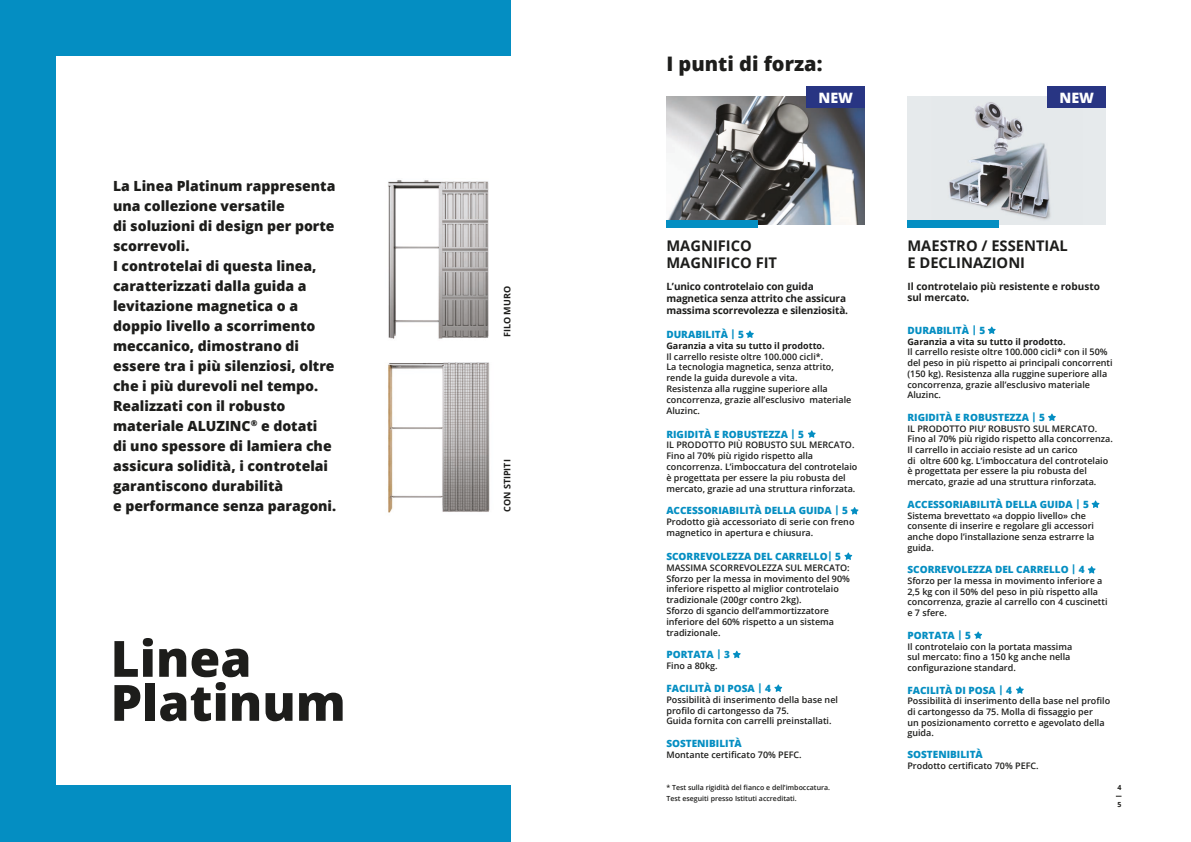
<style>
.page{position:relative;width:1191px;height:842px;background:#fff}
.page>*{position:absolute;margin:0;border:0;box-sizing:border-box;transform-origin:0 0}
.t1{font:800 50px/44px "Open Sans";color:#1d1d1b}
.t2{font:800 20px "Open Sans";color:#1d1d1b}
.t3{font:700 14.7px/17px "Open Sans";color:#1d1d1b}
.t4{font:800 14.3px "Open Sans";color:#fff}
.t5{font:800 14px/20px "Open Sans";color:#1d1d1b}
.t6{font:800 10px "Open Sans";color:#048ec2}
.t7{font:700 10px/12px "Open Sans";letter-spacing:-.01em;color:#1d1d1b}
.t8{font:600 9px/10.7px "Open Sans";color:#1d1d1b}
.t9{font:700 9px "Open Sans";color:#1d1d1b}
.t10{font:600 7px "Open Sans";color:#1d1d1b}
.t11{font:700 7px "Open Sans";color:#1d1d1b}
</style>
<div class="page">
<div style="left:0;top:0;width:510px;height:842px;background:#048ec2"></div>
<div style="left:57px;top:57px;width:479px;height:728px;background:#fff"></div>
<img style="left:388px;top:362px;width:102px;height:151px">
<img style="left:388px;top:180px;width:101px;height:159px">
<img style="left:666px;top:96px;width:199px;height:128px">
<div style="left:666px;top:221px;width:92px;height:7px;background:#048ec2"></div>
<div style="left:907px;top:96px;width:199px;height:128px;background:#e6eaec"></div>
<img style="left:931px;top:102px;width:120px;height:119px">
<div style="left:907px;top:221px;width:92px;height:7px;background:#048ec2"></div>
<div style="left:806px;top:87px;width:59px;height:21px;background:#283583"></div>
<div style="left:1047px;top:87px;width:59px;height:21px;background:#283583"></div>
<svg style="left:746px;top:331px;width:8px;height:7px"></svg>
<svg style="left:987px;top:327px;width:8px;height:7px"></svg>
<svg style="left:1048px;top:414px;width:7px;height:7px"></svg>
<svg style="left:1091px;top:500px;width:8px;height:8px"></svg>
<svg style="left:1087px;top:566px;width:8px;height:8px"></svg>
<svg style="left:974px;top:631px;width:8px;height:8px"></svg>
<svg style="left:1016px;top:686px;width:7px;height:8px"></svg>
<svg style="left:808px;top:430px;width:7px;height:8px"></svg>
<svg style="left:850px;top:507px;width:8px;height:7px"></svg>
<svg style="left:844px;top:552px;width:8px;height:8px"></svg>
<svg style="left:733px;top:651px;width:7px;height:7px"></svg>
<svg style="left:774px;top:684px;width:8px;height:8px"></svg>
<p class="t5" style="left:113px;top:175px;width:225px">La Linea Platinum rappresenta una collezione versatile<br>di soluzioni di design per porte scorrevoli.<br>I controtelai di questa linea, caratterizzati dalla guida a levitazione magnetica o a doppio livello a scorrimento meccanico, dimostrano di essere tra i più silenziosi, oltre che i più durevoli nel tempo.<br>Realizzati con il robusto materiale ALUZINC<sup>®</sup> e dotati<br>di uno spessore di lamiera che assicura solidità, i controtelai garantiscono durabilità<br>e performance senza paragoni.</p>
<h1 class="t1" style="left:111px;top:634px;width:237px">Linea<br>Platinum</h1>
<p class="t9" style="left:501px;top:337px;width:52px;rotate:-90deg">FILO MURO</p>
<p class="t9" style="left:501px;top:512px;width:54px;rotate:-90deg">CON STIPITI</p>
<h2 class="t2" style="left:666px;top:48px;width:158px">I punti di forza:</h2>
<h3 class="t4" style="left:818px;top:86px;width:36px">NEW</h3>
<h3 class="t4" style="left:1059px;top:86px;width:36px">NEW</h3>
<h3 class="t3" style="left:666px;top:237px;width:112px">MAGNIFICO<br>MAGNIFICO FIT</h3>
<p class="t7" style="left:666px;top:280px;width:183px">L’unico controtelaio con guida magnetica senza attrito che assicura massima scorrevolezza e silenziosità.</p>
<p class="t6" style="left:666px;top:327px;width:79px">DURABILITÀ | 5</p>
<p class="t9" style="left:666px;top:339px;width:160px">Garanzia a vita su tutto il prodotto.</p>
<p class="t8" style="left:666px;top:351px;width:186px">Il carrello resiste oltre 100.000 cicli*.<br>La tecnologia magnetica, senza attrito, rende la guida durevole a vita.<br>Resistenza alla ruggine superiore alla concorrenza, grazie all’esclusivo materiale Aluzinc.</p>
<p class="t6" style="left:666px;top:426px;width:139px">RIGIDITÀ E ROBUSTEZZA | 5</p>
<p class="t8" style="left:666px;top:439px;width:192px">IL PRODOTTO PIÙ ROBUSTO SUL MERCATO.<br>Fino al 70% più rigido rispetto alla concorrenza. L’imboccatura del controtelaio è progettata per essere la piu robusta del mercato, grazie ad una struttura rinforzata.</p>
<p class="t6" style="left:666px;top:503px;width:183px">ACCESSORIABILITÀ DELLA GUIDA | 5</p>
<p class="t8" style="left:666px;top:516px;width:190px">Prodotto già accessoriato di serie con freno magnetico in apertura e chiusura.</p>
<p class="t6" style="left:666px;top:549px;width:176px">SCORREVOLEZZA DEL CARRELLO| 5</p>
<p class="t8" style="left:666px;top:562px;width:185px">MASSIMA SCORREVOLEZZA SUL MERCATO:<br>Sforzo per la messa in movimento del 90% inferiore rispetto al miglior controtelaio tradizionale (200gr contro 2kg).<br>Sforzo di sgancio dell’ammortizzatore inferiore del 60% rispetto a un sistema tradizionale.</p>
<p class="t6" style="left:666px;top:647px;width:65px">PORTATA | 3</p>
<p class="t8" style="left:666px;top:660px;width:53px">Fino a 80kg.</p>
<p class="t6" style="left:666px;top:681px;width:106px">FACILITÀ DI POSA | 4</p>
<p class="t8" style="left:666px;top:694px;width:173px">Possibilità di inserimento della base nel profilo di cartongesso da 75.<br>Guida fornita con carrelli preinstallati.</p>
<p class="t6" style="left:666px;top:736px;width:77px">SOSTENIBILITÀ</p>
<p class="t8" style="left:666px;top:749px;width:137px">Montante certificato 70% PEFC.</p>
<p class="t10" style="left:666px;top:783px;width:165px">* Test sulla rigidità del fianco e dell’imboccatura.</p>
<p class="t10" style="left:666px;top:794px;width:132px">Test eseguiti presso Istituti accreditati.</p>
<h3 class="t3" style="left:907px;top:237px;width:162px">MAESTRO / ESSENTIAL<br>E DECLINAZIONI</h3>
<p class="t7" style="left:907px;top:281px;width:194px;line-height:10.7px">Il controtelaio più resistente e robusto sul mercato.</p>
<p class="t6" style="left:907px;top:323px;width:79px">DURABILITÀ | 5</p>
<p class="t9" style="left:907px;top:335px;width:160px">Garanzia a vita su tutto il prodotto.</p>
<p class="t8" style="left:907px;top:347px;width:207px">Il carrello resiste oltre 100.000 cicli* con il 50% del peso in più rispetto ai principali concorrenti (150 kg). Resistenza alla ruggine superiore alla concorrenza, grazie all’esclusivo materiale Aluzinc.</p>
<p class="t6" style="left:907px;top:410px;width:139px">RIGIDITÀ E ROBUSTEZZA | 5</p>
<p class="t8" style="left:907px;top:423px;width:207px">IL PRODOTTO PIU’ ROBUSTO SUL MERCATO.<br>Fino al 70% più rigido rispetto alla concorrenza.<br>Il carrello in acciaio resiste ad un carico<br>di oltre 600 kg. L’imboccatura del controtelaio è progettata per essere la piu robusta del mercato, grazie ad una struttura rinforzata.</p>
<p class="t6" style="left:907px;top:497px;width:183px">ACCESSORIABILITÀ DELLA GUIDA | 5</p>
<p class="t8" style="left:907px;top:510px;width:188px">Sistema brevettato «a doppio livello» che consente di inserire e regolare gli accessori anche dopo l’installazione senza estrarre la guida.</p>
<p class="t6" style="left:907px;top:562px;width:179px">SCORREVOLEZZA DEL CARRELLO | 4</p>
<p class="t8" style="left:907px;top:575px;width:202px">Sforzo per la messa in movimento inferiore a 2,5 kg con il 50% del peso in più rispetto alla concorrenza, grazie al carrello con 4 cuscinetti e 7 sfere.</p>
<p class="t6" style="left:907px;top:628px;width:65px">PORTATA | 5</p>
<p class="t8" style="left:907px;top:641px;width:166px">Il controtelaio con la portata massima sul mercato: fino a 150 kg anche nella configurazione standard.</p>
<p class="t6" style="left:907px;top:682px;width:106px">FACILITÀ DI POSA | 4</p>
<p class="t8" style="left:907px;top:695px;width:204px">Possibilità di inserimento della base nel profilo di cartongesso da 75. Molla di fissaggio per<br>un posizionamento corretto e agevolato della guida.</p>
<p class="t6" style="left:907px;top:747px;width:77px">SOSTENIBILITÀ</p>
<p class="t8" style="left:907px;top:760px;width:133px">Prodotto certificato 70% PEFC.</p>
<p class="t11" style="left:1117px;top:782px;width:5px">4</p>
<p class="t11" style="left:1117px;top:800px;width:5px">5</p>
</div>
